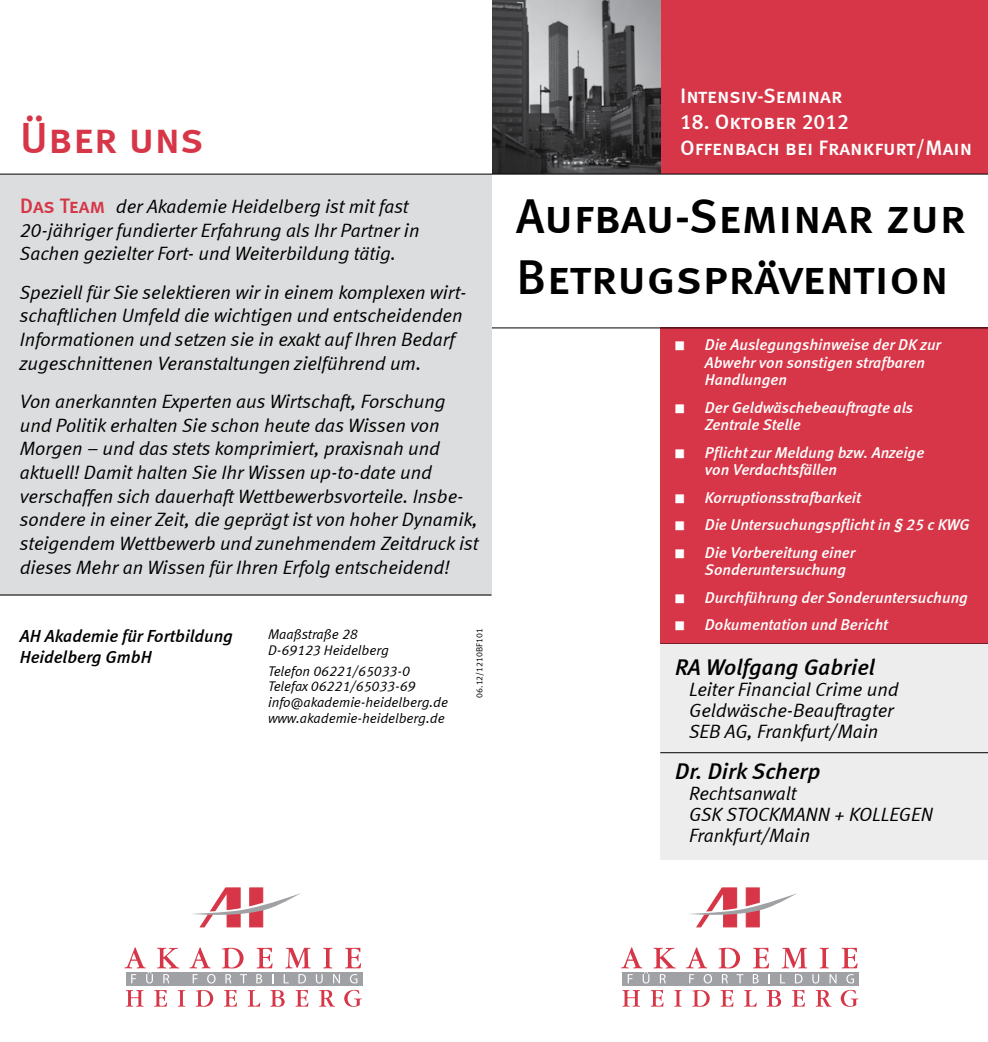
<style>
.page{position:relative;width:988px;height:1042px;background:#fff}
.page>*{position:absolute;margin:0;border:0;box-sizing:border-box;transform-origin:0 0}
.t1{font:49px/61.2px "Meta Medium LF Caps";color:#000}
.t2{font:43.75px "Meta Medium LF Caps";color:#d63647}
.t3{font:italic 22.75px "Meta Medium LF";color:#000}
.t4{font:21px/26.2px "Meta Medium LF Caps";color:#fff}
.t5{font:italic 19.25px/23.6px "Meta Normal LF";color:#000}
.t6{font:italic 17.5px/21px "Meta Medium LF";color:#000}
.t7{font:italic 15.75px/17.5px "Meta Medium LF";color:#fff}
.t8{font:italic 14px/15.8px "Meta Normal LF";color:#000}
.t9{font:8.75px "Meta Normal LF";color:#000}
.s1{font-family:"Meta Medium LF Caps";font-style:normal;font-size:21px;color:#d63647}
</style>
<div class="page">
<div style="left:660px;top:0;width:327px;height:174px;background:#d63647"></div>
<svg style="left:192px;top:888px;width:109px;height:39px"></svg>
<svg style="left:126px;top:990px;width:17px;height:16px"></svg>
<svg style="left:154px;top:990px;width:13px;height:16px"></svg>
<svg style="left:178px;top:990px;width:7px;height:16px"></svg>
<svg style="left:196px;top:990px;width:17px;height:16px"></svg>
<svg style="left:224px;top:990px;width:13px;height:16px"></svg>
<svg style="left:247px;top:990px;width:13px;height:16px"></svg>
<svg style="left:270px;top:990px;width:14px;height:16px"></svg>
<svg style="left:295px;top:990px;width:13px;height:16px"></svg>
<svg style="left:319px;top:990px;width:16px;height:16px"></svg>
<svg style="left:344px;top:990px;width:18px;height:17px"></svg>
<svg style="left:189px;top:947px;width:22px;height:21px"></svg>
<svg style="left:222px;top:948px;width:21px;height:20px"></svg>
<svg style="left:256px;top:948px;width:16px;height:20px"></svg>
<svg style="left:285px;top:948px;width:25px;height:20px"></svg>
<svg style="left:323px;top:948px;width:9px;height:20px"></svg>
<svg style="left:345px;top:948px;width:16px;height:20px"></svg>
<div style="left:126px;top:972px;width:236px;height:13px;background:#9fa1a4"></div>
<svg style="left:124px;top:947px;width:55px;height:36px"></svg>
<svg style="left:193px;top:974px;width:4px;height:9px"></svg>
<svg style="left:207px;top:974px;width:8px;height:9px"></svg>
<svg style="left:225px;top:974px;width:6px;height:9px"></svg>
<svg style="left:240px;top:974px;width:7px;height:9px"></svg>
<svg style="left:256px;top:974px;width:6px;height:9px"></svg>
<svg style="left:283px;top:974px;width:6px;height:9px"></svg>
<svg style="left:298px;top:974px;width:8px;height:9px"></svg>
<svg style="left:316px;top:974px;width:6px;height:9px"></svg>
<svg style="left:333px;top:974px;width:7px;height:9px"></svg>
<svg style="left:350px;top:974px;width:7px;height:9px"></svg>
<svg style="left:689px;top:888px;width:108px;height:39px"></svg>
<svg style="left:622px;top:990px;width:17px;height:16px"></svg>
<svg style="left:650px;top:990px;width:13px;height:16px"></svg>
<svg style="left:674px;top:990px;width:7px;height:16px"></svg>
<svg style="left:692px;top:990px;width:17px;height:16px"></svg>
<svg style="left:720px;top:990px;width:13px;height:16px"></svg>
<svg style="left:744px;top:990px;width:12px;height:16px"></svg>
<svg style="left:766px;top:990px;width:14px;height:16px"></svg>
<svg style="left:792px;top:990px;width:12px;height:16px"></svg>
<svg style="left:815px;top:990px;width:16px;height:16px"></svg>
<svg style="left:840px;top:990px;width:18px;height:17px"></svg>
<svg style="left:686px;top:947px;width:21px;height:21px"></svg>
<svg style="left:718px;top:948px;width:21px;height:20px"></svg>
<svg style="left:753px;top:948px;width:15px;height:20px"></svg>
<svg style="left:781px;top:948px;width:25px;height:20px"></svg>
<svg style="left:819px;top:948px;width:9px;height:20px"></svg>
<svg style="left:841px;top:948px;width:16px;height:20px"></svg>
<div style="left:622px;top:972px;width:236px;height:13px;background:#9fa1a4"></div>
<svg style="left:621px;top:947px;width:54px;height:36px"></svg>
<svg style="left:689px;top:974px;width:5px;height:9px"></svg>
<svg style="left:703px;top:974px;width:8px;height:9px"></svg>
<svg style="left:722px;top:974px;width:5px;height:9px"></svg>
<svg style="left:736px;top:974px;width:7px;height:9px"></svg>
<svg style="left:752px;top:974px;width:6px;height:9px"></svg>
<svg style="left:780px;top:974px;width:5px;height:9px"></svg>
<svg style="left:795px;top:974px;width:7px;height:9px"></svg>
<svg style="left:812px;top:974px;width:6px;height:9px"></svg>
<svg style="left:829px;top:974px;width:7px;height:9px"></svg>
<svg style="left:846px;top:974px;width:7px;height:9px"></svg>
<div style="left:660px;top:327px;width:327px;height:317px;background:#d63647"></div>
<img style="left:492px;top:0;width:168px;height:174px">
<hr style="left:660px;top:643px;width:327px;height:1px;background:#000">
<div style="left:660px;top:644px;width:327px;height:216px;background:#ededee"></div>
<hr style="left:660px;top:752px;width:327px;height:1px;background:#000">
<hr style="left:491px;top:327px;width:496px;height:1px;background:#000">
<div style="left:0;top:174px;width:491px;height:421px;background:#dcddde"></div>
<hr style="left:0;top:594px;width:491px;height:1px;background:#000">
<hr style="left:0;top:174px;width:987px;height:1px;background:#000">
<h2 class="t2" style="left:20px;top:113px;width:185px">Über uns</h2>
<p class="t5" style="left:20px;top:194px;width:401px"><span class="s1">Das Team</span> der Akademie Heidelberg ist mit fast<br>20-jähriger fundierter Erfahrung als Ihr Partner in<br>Sachen gezielter Fort- und Weiterbildung tätig.</p>
<p class="t5" style="left:20px;top:280px;width:448px">Speziell für Sie selektieren wir in einem komplexen wirt&shy;schaftlichen Umfeld die wichtigen und entscheidenden Informationen und setzen sie in exakt auf Ihren Bedarf zugeschnittenen Veranstaltungen zielführend um.</p>
<p class="t5" style="left:20px;top:389px;width:460px">Von anerkannten Experten aus Wirtschaft, Forschung und Politik erhalten Sie schon heute das Wissen von Morgen – und das stets komprimiert, praxisnah und aktuell! Damit halten Sie Ihr Wissen up-to-date und verschaffen sich dauerhaft Wettbewerbsvorteile. Insbe&shy;sondere in einer Zeit, die geprägt ist von hoher Dynamik, steigendem Wettbewerb und zunehmendem Zeitdruck ist dieses Mehr an Wissen für Ihren Erfolg entscheidend!</p>
<p class="t6" style="left:20px;top:625px;width:214px">AH Akademie für Fortbildung<br>Heidelberg GmbH</p>
<p class="t8" style="left:268px;top:626px;width:122px">Maaßstraße 28<br>D-69123 Heidelberg</p>
<p class="t8" style="left:268px;top:663px;width:181px">Telefon 06221/65033-0<br>Telefax 06221/65033-69 info@akademie-heidelberg.de www.akademie-heidelberg.de</p>
<p class="t9" style="left:474px;top:697px;width:71px;rotate:-90deg">06.12/1210BF101</p>
<p class="t4" style="left:680px;top:82px;width:164px">Intensiv-Seminar</p>
<p class="t4" style="left:680px;top:108px;width:293px">18. Oktober 2012<br>Offenbach bei Frankfurt/Main</p>
<h1 class="t1" style="left:516px;top:185px;width:451px">Aufbau-Seminar zur<br>Betrugsprävention</h1>
<p class="t7" style="left:704px;top:336px;width:238px;text-indent:-30px">■ Die Auslegungshinweise der DK zur<br>Abwehr von sonstigen strafbaren<br>Handlungen</p>
<p class="t7" style="left:704px;top:398px;width:210px;text-indent:-30px">■ Der Geldwäschebeauftragte als<br>Zentrale Stelle</p>
<p class="t7" style="left:704px;top:443px;width:221px;text-indent:-30px">■ Pflicht zur Meldung bzw. Anzeige von Verdachtsfällen</p>
<p class="t7" style="left:675px;top:488px;width:187px">■ Korruptionsstrafbarkeit</p>
<p class="t7" style="left:675px;top:516px;width:296px">■ Die Untersuchungspflicht in § 25 c KWG</p>
<p class="t7" style="left:704px;top:543px;width:152px;text-indent:-30px">■ Die Vorbereitung einer<br>Sonderuntersuchung</p>
<p class="t7" style="left:675px;top:588px;width:294px">■ Durchführung der Sonderuntersuchung</p>
<p class="t7" style="left:675px;top:615px;width:214px">■ Dokumentation und Bericht</p>
<p class="t3" style="left:675px;top:654px;width:201px">RA Wolfgang Gabriel</p>
<p class="t5" style="left:689px;top:679px;width:211px;line-height:21px">Leiter Financial Crime und<br>Geldwäsche-Beauftragter<br>SEB AG, Frankfurt/Main</p>
<p class="t3" style="left:675px;top:758px;width:147px">Dr. Dirk Scherp</p>
<p class="t5" style="left:689px;top:783px;width:245px;line-height:21px">Rechtsanwalt<br>GSK STOCKMANN + KOLLEGEN<br>Frankfurt/Main</p>
</div>
